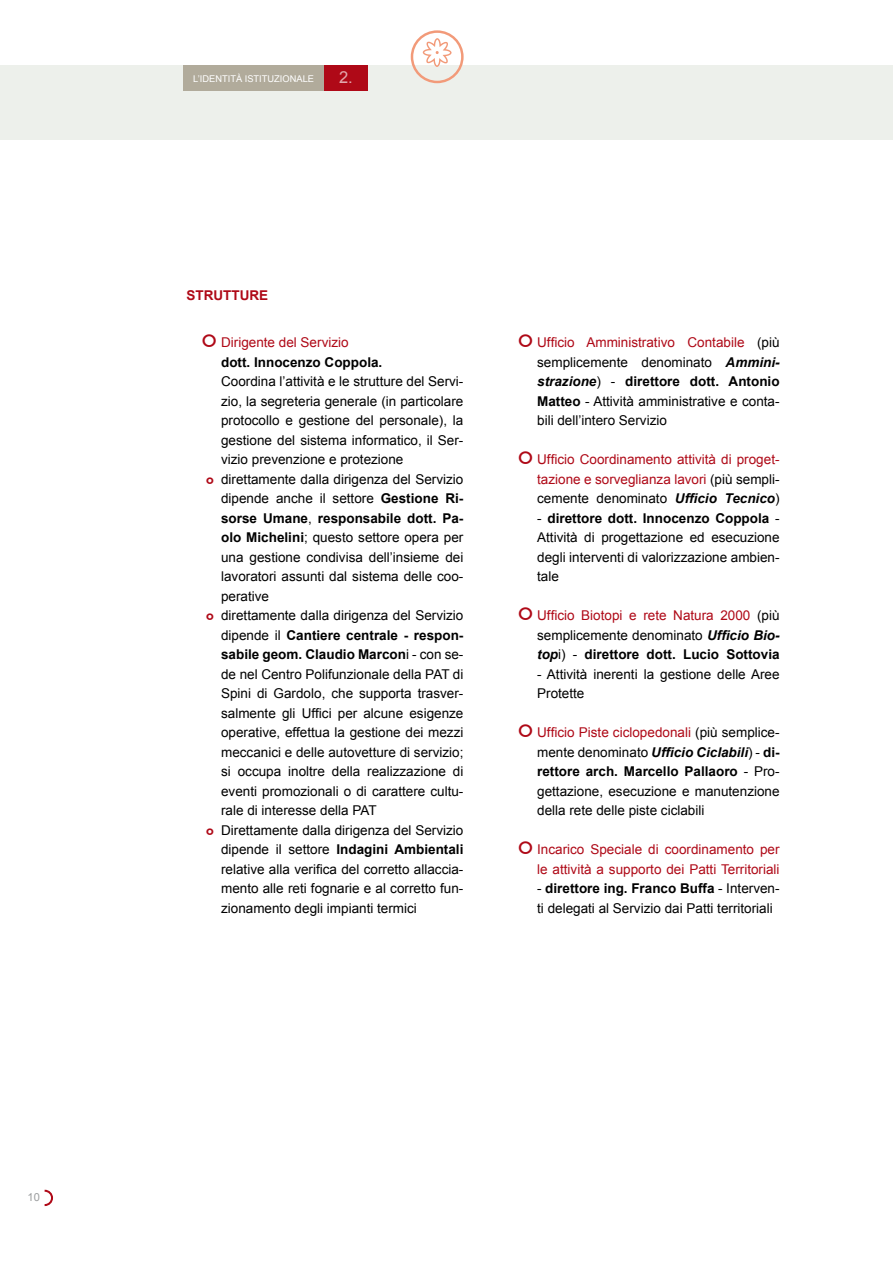
<style>
.page{position:relative;width:893px;height:1263px;background:#fff}
.page>*{position:absolute;margin:0;border:0;box-sizing:border-box;transform-origin:0 0}
.t1{font:16.5px "Arial";color:#fff}
.t2{font:13.5px/19.5px "Arial";color:#000;text-align:justify}
.t3{font:13.5px/19.5px "Arial";color:#af0917;text-align:justify}
.t4{font:700 13.5px/19.5px "Arial";color:#000}
.t5{font:700 13.5px "Arial";color:#af0917}
.t6{font:11.1px "Arial";color:#9c9e9f}
.t7{font:9.3px "Arial";color:#fff}
.s1{font-family:"Futura BT";font-weight:500;font-size:17.25px;color:#af0917}
.s2{font-weight:400;color:#af0917}
.s3{font-family:"Futura BT";font-weight:700;font-size:9px;color:#af0917}
.s4{font-weight:700}
.s5{font-weight:400}
.s6{color:#af0917}
.s7{font-weight:700;font-style:italic}
.s8{font-family:"Futura BT";font-weight:500;font-size:17.25px}
.s9{color:#000}
.s10{font-weight:700;font-style:italic;color:#000}
</style>
<div class="page">
<div style="left:0;top:65px;width:893px;height:74px;background:#edf0eb"></div>
<svg style="left:45px;top:1190px;width:8px;height:16px"></svg>
<div style="left:183px;top:65px;width:142px;height:25px;background:#b1ab9b"></div>
<div style="left:324px;top:65px;width:43px;height:25px;background:#af0917"></div>
<svg style="left:411px;top:30px;width:53px;height:53px"></svg>
<p class="t6" style="left:28px;top:1190px;width:14px">10</p>
<p class="t7" style="left:193px;top:72px;width:122px">L’IDENTITÀ ISTITUZIONALE</p>
<p class="t1" style="left:339px;top:67px;width:15px">2.</p>
<p class="t5" style="left:187px;top:286px;width:83px">STRUTTURE</p>
<p class="t4" style="left:221px;top:333px;width:163px;text-indent:-19px"><span class="s1">O</span> <span class="s2">Dirigente del Servizio<br></span>dott. Innocenzo Coppola.</p>
<p class="t2" style="left:221px;top:372px;width:244px">Coordina l’attività e le strutture del Servi-</p>
<p class="t2" style="left:221px;top:392px;width:244px">zio, la segreteria generale (in particolare</p>
<p class="t2" style="left:221px;top:411px;width:244px">protocollo e gestione del personale), la</p>
<p class="t2" style="left:221px;top:430px;width:244px">gestione del sistema informatico, il Ser-</p>
<p class="t2" style="left:221px;top:450px;width:184px">vizio prevenzione e protezione</p>
<p class="t2" style="left:206px;top:470px;width:259px"><span class="s3">O</span> direttamente dalla dirigenza del Servizio</p>
<p class="t2" style="left:221px;top:489px;width:244px">dipende anche il settore <span class="s4">Gestione Ri-</span></p>
<p class="t4" style="left:221px;top:509px;width:244px">sorse Umane<span class="s5">,</span> responsabile dott. Pa-</p>
<p class="t2" style="left:221px;top:528px;width:244px"><span class="s4">olo Michelini</span>; questo settore opera per</p>
<p class="t2" style="left:221px;top:547px;width:244px">una gestione condivisa dell’insieme dei</p>
<p class="t2" style="left:221px;top:567px;width:244px">lavoratori assunti dal sistema delle coo-</p>
<p class="t2" style="left:221px;top:586px;width:50px">perative</p>
<p class="t2" style="left:206px;top:606px;width:259px"><span class="s3">O</span> direttamente dalla dirigenza del Servizio</p>
<p class="t4" style="left:221px;top:626px;width:244px"><span class="s5">dipende il</span> Cantiere centrale - respon-</p>
<p class="t4" style="left:221px;top:645px;width:244px">sabile geom. Claudio Marcon<span class="s5">i - con se-</span></p>
<p class="t2" style="left:221px;top:665px;width:244px">de nel Centro Polifunzionale della PAT di</p>
<p class="t2" style="left:221px;top:684px;width:244px">Spini di Gardolo, che supporta trasver-</p>
<p class="t2" style="left:221px;top:703px;width:244px">salmente gli Uffici per alcune esigenze</p>
<p class="t2" style="left:221px;top:723px;width:244px">operative, effettua la gestione dei mezzi</p>
<p class="t2" style="left:221px;top:742px;width:244px">meccanici e delle autovetture di servizio;</p>
<p class="t2" style="left:221px;top:762px;width:244px">si occupa inoltre della realizzazione di</p>
<p class="t2" style="left:221px;top:781px;width:244px">eventi promozionali o di carattere cultu-</p>
<p class="t2" style="left:221px;top:801px;width:157px">rale di interesse della PAT</p>
<p class="t2" style="left:206px;top:821px;width:259px"><span class="s3">O</span> Direttamente dalla dirigenza del Servizio</p>
<p class="t4" style="left:221px;top:840px;width:244px"><span class="s5">dipende il settore</span> Indagini Ambientali</p>
<p class="t2" style="left:221px;top:860px;width:244px">relative alla verifica del corretto allaccia-</p>
<p class="t2" style="left:221px;top:879px;width:244px">mento alle reti fognarie e al corretto fun-</p>
<p class="t2" style="left:221px;top:898px;width:197px">zionamento degli impianti termici</p>
<p class="t2" style="left:537px;top:333px;width:244px;text-indent:-19px"><span class="s1">O</span> <span class="s6">Ufficio Amministrativo Contabile</span> (più semplicemente denominato <span class="s7">Ammini&shy;strazione</span>) - <span class="s4">direttore dott. Antonio Matteo</span> - Attività amministrative e conta&shy;bili dell’intero Servizio</p>
<p class="t3" style="left:537px;top:450px;width:244px;text-indent:-19px"><span class="s8">O</span> Ufficio Coordinamento attività di proget&shy;tazione e sorveglianza lavori <span class="s9">(più sempli&shy;cemente denominato</span> <span class="s10">Ufficio Tecnico</span><span class="s9">)</span></p>
<p class="t2" style="left:537px;top:508px;width:244px">- <span class="s4">direttore dott. Innocenzo Coppola</span> - Attività di progettazione ed esecuzione degli interventi di valorizzazione ambien&shy;tale</p>
<p class="t2" style="left:537px;top:606px;width:244px;text-indent:-19px"><span class="s1">O</span> <span class="s6">Ufficio Biotopi e rete Natura 2000</span> (più semplicemente denominato <span class="s7">Ufficio Bio&shy;top</span>i) - <span class="s4">direttore dott. Lucio Sottovia</span></p>
<p class="t2" style="left:537px;top:664px;width:244px">- Attività inerenti la gestione delle Aree<br>Protette</p>
<p class="t2" style="left:537px;top:723px;width:244px;text-indent:-19px"><span class="s1">O</span> <span class="s6">Ufficio Piste ciclopedonali</span> (più semplice&shy;mente denominato <span class="s7">Ufficio Ciclabili</span>) - <span class="s4">di&shy;rettore arch. Marcello Pallaoro</span> - Pro&shy;gettazione, esecuzione e manutenzione della rete delle piste ciclabili</p>
<p class="t3" style="left:518px;top:840px;width:263px;text-align:right"><span class="s8">O</span> Incarico Speciale di coordinamento per le attività a supporto dei Patti Territoriali</p>
<p class="t2" style="left:537px;top:879px;width:244px">- <span class="s4">direttore ing. Franco Buffa</span> - Interven&shy;ti delegati al Servizio dai Patti territoriali</p>
</div>
